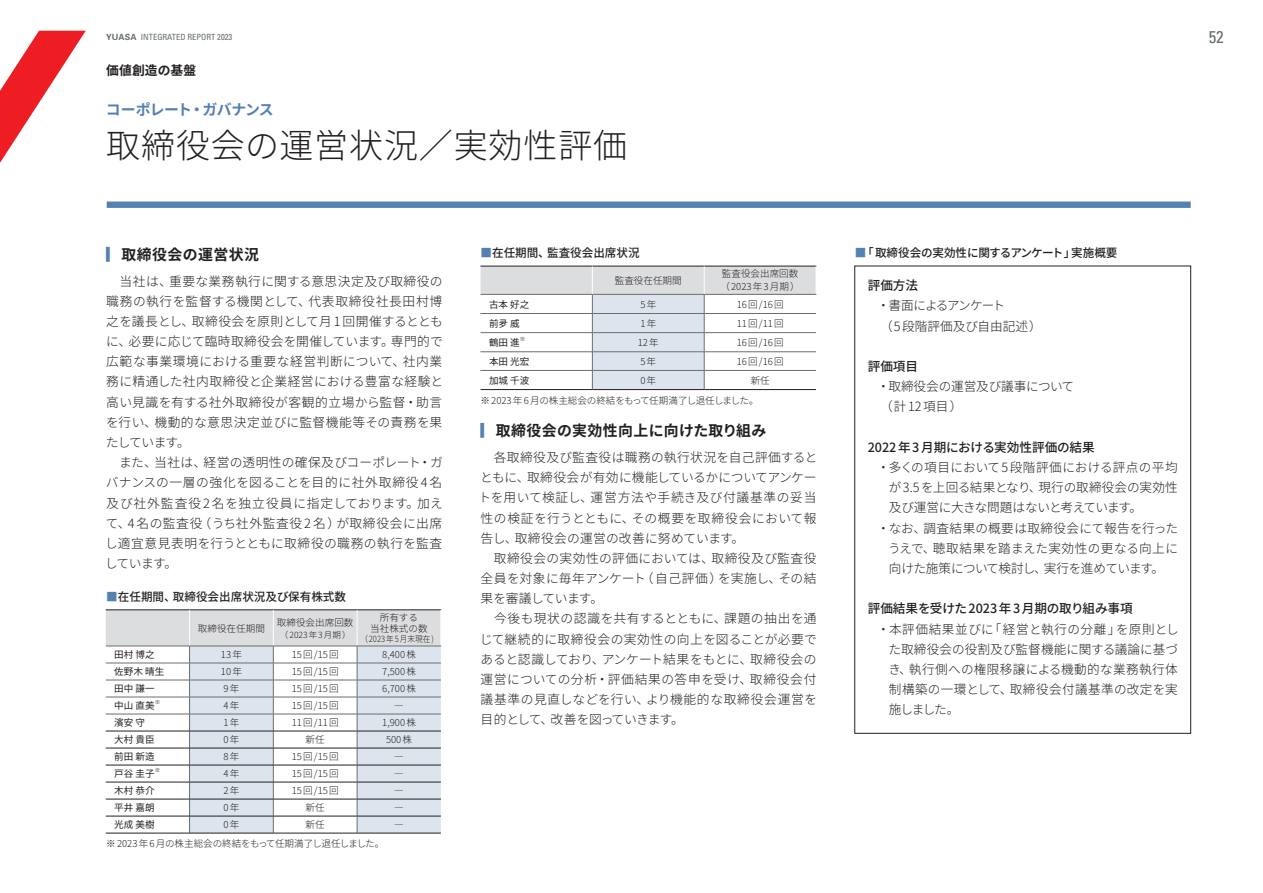
<style>
.page{position:relative;width:1263px;height:893px;background:#fff}
.page>*{position:absolute;margin:0;border:0;box-sizing:border-box;transform-origin:0 0}
.t1{font:300 34.05px "Noto Sans JP";letter-spacing:.025em;color:#231f20}
.t2{font:condensed 16.95px "Univers";color:#656d71}
.t3{font:700 14.85px "Noto Sans JP";letter-spacing:.03em;color:#231f20}
.t4{font:700 14.85px "Noto Sans JP";letter-spacing:-.04em;color:#5580b2}
.t5{font:300 12.75px/20.2px "Noto Sans JP";letter-spacing:.025em;color:#231f20}
.t6{font:500 12.75px "Noto Sans JP";color:#231f20}
.t7{font:300 12.75px/20.2px "Noto Sans JP";color:#231f20}
.t8{font:300 12.75px "Noto Sans JP";letter-spacing:-.005em;color:#231f20}
.t9{font:300 12.75px "Noto Sans JP";letter-spacing:-.045em;color:#231f20}
.t10{font:300 12.75px "Noto Sans JP";letter-spacing:-.035em;color:#231f20}
.t11{font:700 12.75px "Noto Sans JP";letter-spacing:.01em;color:#231f20}
.t12{font:500 11.7px "Noto Sans JP";color:#231f20}
.t13{font:300 9.6px/10.6px "Noto Sans JP";color:#231f20;text-align:center}
.t14{font:9.6px "Noto Sans JP";color:#231f20}
.t15{font:condensed 8.55px "Univers";color:#656d71}
.t16{font:300 8.55px "Noto Sans JP";color:#231f20;scale:.9 1}
.t17{font:300 8.55px "Noto Sans JP";color:#231f20}
.t18{font:5.55px "Noto Sans JP";color:#231f20}
.s1{font-weight:700;font-stretch:normal}
.s2{color:#5580b2}
</style>
<div class="page">
<svg style="left:0;top:31px;width:86px;height:132px"></svg>
<div style="left:854px;top:266px;width:337px;height:467px;border:1px solid #231f20"></div>
<hr style="left:106px;top:833px;width:84px;height:1px;background:#231f20">
<hr style="left:190px;top:833px;width:83px;height:1px;background:#231f20">
<hr style="left:273px;top:833px;width:84px;height:1px;background:#231f20">
<hr style="left:106px;top:609px;width:84px;height:1px;background:#231f20">
<hr style="left:190px;top:609px;width:83px;height:1px;background:#231f20">
<hr style="left:273px;top:609px;width:84px;height:1px;background:#231f20">
<hr style="left:357px;top:609px;width:84px;height:1px;background:#231f20">
<svg style="left:106px;top:610px;width:335px;height:223px"></svg>
<hr style="left:357px;top:731px;width:84px;height:1px;background:#231f20">
<hr style="left:357px;top:748px;width:84px;height:1px;background:#231f20">
<hr style="left:357px;top:765px;width:84px;height:1px;background:#231f20">
<hr style="left:357px;top:782px;width:84px;height:1px;background:#231f20">
<hr style="left:357px;top:799px;width:84px;height:1px;background:#231f20">
<hr style="left:357px;top:816px;width:84px;height:1px;background:#231f20">
<hr style="left:357px;top:833px;width:84px;height:1px;background:#231f20">
<svg style="left:480px;top:266px;width:337px;height:124px"></svg>
<hr style="left:704px;top:389px;width:112px;height:1px;background:#231f20">
<div style="left:107px;top:202px;width:1084px;height:6px;background:#5580b2"></div>
<p class="t15" style="left:106px;top:32px;width:128px"><span class="s1">YUASA</span> INTEGRATED REPORT 2023</p>
<h2 class="t2" style="left:1209px;top:27px;width:17px">52</h2>
<p class="t11" style="left:106px;top:63px;width:91px">価値創造の基盤</p>
<p class="t4" style="left:106px;top:101px;width:169px">コーポレート・ガバナンス</p>
<h1 class="t1" style="left:106px;top:126px;width:522px">取締役会の運営状況／実効性評価</h1>
<p class="t3" style="left:106px;top:246px;width:154px"><span class="s2">▎</span>取締役会の運営状況</p>
<p class="t5" style="left:105px;top:271px;width:340px">　当社は、重要な業務執行に関する意思決定及び取締役の職務の執行を監督する機関として、代表取締役社長田村博之を議長とし、取締役会を原則として月 1回開催するとともに、必要に応じて臨時取締役会を開催しています。専門的で広範な事業環境における重要な経営判断について、社内業務に精通した社内取締役と企業経営における豊富な経験と高い見識を有する社外取締役が客観的立場から監督・助言を行い、機動的な意思決定並びに監督機能等その責務を果たしています。<br>　また、当社は、経営の透明性の確保及びコーポレート・ガバナンスの一層の強化を図ることを目的に社外取締役 4名及び社外監査役2名を独立役員に指定しております。加えて、4名の監査役（うち社外監査役2名）が取締役会に出席し適宜意見表明を行うとともに取締役の職務の執行を監査しています。</p>
<p class="t12" style="left:106px;top:590px;width:241px"><span class="s2">■︎</span>在任期間、取締役会出席状況及び保有株式数</p>
<p class="t13" style="left:198px;top:623px;width:68px">取締役在任期間</p>
<p class="t13" style="left:277px;top:617px;width:78px">取締役会出席回数</p>
<p class="t17" style="left:280px;top:630px;width:72px">（2023年3月期）</p>
<p class="t13" style="left:370px;top:612px;width:59px">所有する<br>当社株式の数</p>
<p class="t16" style="left:361px;top:634px;width:83px">（2023年 5月末現在 )</p>
<p class="t14" style="left:114px;top:649px;width:42px">田村 博之</p>
<p class="t13" style="left:221px;top:649px;width:22px">13年</p>
<p class="t13" style="left:292px;top:649px;width:48px">15回/15回</p>
<p class="t13" style="left:382px;top:649px;width:35px">8,400株</p>
<p class="t14" style="left:114px;top:666px;width:51px">佐野木 晴生</p>
<p class="t13" style="left:221px;top:666px;width:22px">10年</p>
<p class="t13" style="left:292px;top:666px;width:48px">15回/15回</p>
<p class="t13" style="left:382px;top:666px;width:35px">7,500株</p>
<p class="t14" style="left:114px;top:683px;width:42px">田中 謙一</p>
<p class="t13" style="left:223px;top:683px;width:17px">9年</p>
<p class="t13" style="left:292px;top:683px;width:48px">15回/15回</p>
<p class="t13" style="left:382px;top:683px;width:35px">6,700株</p>
<p class="t14" style="left:114px;top:700px;width:42px">中山 直美</p>
<p class="t18" style="left:155px;top:699px;width:7px">※</p>
<p class="t13" style="left:223px;top:700px;width:17px">4年</p>
<p class="t13" style="left:292px;top:700px;width:48px">15回/15回</p>
<p class="t13" style="left:394px;top:700px;width:11px">―</p>
<p class="t14" style="left:114px;top:717px;width:32px">濱安 守</p>
<p class="t13" style="left:223px;top:717px;width:17px">1年</p>
<p class="t13" style="left:292px;top:717px;width:48px">11回/11回</p>
<p class="t13" style="left:382px;top:717px;width:35px">1,900株</p>
<p class="t14" style="left:114px;top:734px;width:42px">大村 貴臣</p>
<p class="t13" style="left:223px;top:734px;width:17px">0年</p>
<p class="t13" style="left:306px;top:734px;width:21px">新任</p>
<p class="t13" style="left:386px;top:734px;width:28px">500株</p>
<p class="t14" style="left:114px;top:751px;width:42px">前田 新造</p>
<p class="t13" style="left:223px;top:751px;width:17px">8年</p>
<p class="t13" style="left:292px;top:751px;width:48px">15回/15回</p>
<p class="t13" style="left:394px;top:751px;width:11px">―</p>
<p class="t14" style="left:114px;top:768px;width:42px">戸谷 圭子</p>
<p class="t18" style="left:155px;top:767px;width:7px">※</p>
<p class="t13" style="left:223px;top:768px;width:17px">4年</p>
<p class="t13" style="left:292px;top:768px;width:48px">15回/15回</p>
<p class="t13" style="left:394px;top:768px;width:11px">―</p>
<p class="t14" style="left:114px;top:785px;width:42px">木村 恭介</p>
<p class="t13" style="left:223px;top:785px;width:17px">2年</p>
<p class="t13" style="left:292px;top:785px;width:48px">15回/15回</p>
<p class="t13" style="left:394px;top:785px;width:11px">―</p>
<p class="t14" style="left:114px;top:802px;width:42px">平井 嘉朗</p>
<p class="t13" style="left:223px;top:803px;width:17px">0年</p>
<p class="t13" style="left:306px;top:803px;width:21px">新任</p>
<p class="t13" style="left:394px;top:803px;width:11px">―</p>
<p class="t14" style="left:114px;top:819px;width:42px">光成 美樹</p>
<p class="t13" style="left:223px;top:820px;width:17px">0年</p>
<p class="t13" style="left:306px;top:820px;width:21px">新任</p>
<p class="t13" style="left:394px;top:820px;width:11px">―</p>
<p class="t13" style="left:106px;top:839px;width:280px">※ 2023年 6月の株主総会の終結をもって任期満了し退任しました。</p>
<p class="t12" style="left:480px;top:246px;width:161px"><span class="s2">■︎</span>在任期間、監査役会出席状況</p>
<p class="t12" style="left:855px;top:246px;width:264px"><span class="s2">■︎</span>「取締役会の実効性に関するアンケート」実施概要</p>
<p class="t13" style="left:615px;top:275px;width:68px">監査役在任期間</p>
<p class="t13" style="left:720px;top:268px;width:81px;line-height:12.8px;text-align:left">監査役会出席回数（2023年3月期）</p>
<p class="t14" style="left:489px;top:299px;width:42px">古本 好之</p>
<p class="t13" style="left:640px;top:299px;width:17px">5年</p>
<p class="t13" style="left:737px;top:299px;width:48px">16回/16回</p>
<p class="t14" style="left:489px;top:318px;width:32px">前夛 威</p>
<p class="t13" style="left:640px;top:318px;width:17px">1年</p>
<p class="t13" style="left:737px;top:318px;width:48px">11回/11回</p>
<p class="t14" style="left:489px;top:337px;width:32px">鶴田 進</p>
<p class="t18" style="left:520px;top:336px;width:7px">※</p>
<p class="t13" style="left:638px;top:337px;width:22px">12年</p>
<p class="t13" style="left:737px;top:337px;width:48px">16回/16回</p>
<p class="t14" style="left:489px;top:356px;width:42px">本田 光宏</p>
<p class="t13" style="left:640px;top:356px;width:17px">5年</p>
<p class="t13" style="left:737px;top:356px;width:48px">16回/16回</p>
<p class="t14" style="left:489px;top:375px;width:42px">加城 千波</p>
<p class="t13" style="left:640px;top:375px;width:17px">0年</p>
<p class="t13" style="left:751px;top:375px;width:21px">新任</p>
<p class="t13" style="left:480px;top:395px;width:280px">※ 2023年 6月の株主総会の終結をもって任期満了し退任しました。</p>
<p class="t3" style="left:480px;top:422px;width:287px"><span class="s2">▎</span>取締役会の実効性向上に向けた取り組み</p>
<p class="t5" style="left:479px;top:447px;width:340px">　各取締役及び監査役は職務の執行状況を自己評価するとともに、取締役会が有効に機能しているかについてアンケートを用いて検証し、運営方法や手続き及び付議基準の妥当性の検証を行うとともに、その概要を取締役会において報告し、取締役会の運営の改善に努めています。<br>　取締役会の実効性の評価においては、取締役及び監査役全員を対象に毎年アンケート（自己評価）を実施し、その結果を審議しています。<br>　今後も現状の認識を共有するとともに、課題の抽出を通じて継続的に取締役会の実効性の向上を図ることが必要であると認識しており、アンケート結果をもとに、取締役会の運営についての分析・評価結果の答申を受け、取締役会付議基準の見直しなどを行い、より機能的な取締役会運営を目的として、改善を図っていきます。</p>
<p class="t6" style="left:868px;top:278px;width:52px">評価方法</p>
<p class="t7" style="left:877px;top:296px;width:166px">・書面によるアンケート<br>（5段階評価及び自由記述）</p>
<p class="t6" style="left:868px;top:359px;width:52px">評価項目</p>
<p class="t7" style="left:877px;top:377px;width:198px">・取締役会の運営及び議事について（計12項目）</p>
<p class="t6" style="left:868px;top:440px;width:229px">2022 年 3 月期における実効性評価の結果</p>
<p class="t5" style="left:877px;top:457px;width:302px">・多くの項目において5段階評価における評点の平均</p>
<p class="t8" style="left:889px;top:480px;width:290px">が 3.5を上回る結果となり、現行の取締役会の実効性</p>
<p class="t10" style="left:889px;top:500px;width:255px">及び運営に大きな問題はないと考えています。</p>
<p class="t5" style="left:877px;top:518px;width:302px">・なお、調査結果の概要は取締役会にて報告を行った</p>
<p class="t5" style="left:888px;top:538px;width:291px">うえで、聴取結果を踏まえた実効性の更なる向上に</p>
<p class="t9" style="left:889px;top:561px;width:277px">向けた施策について検討し、実行を進めています。</p>
<p class="t6" style="left:868px;top:601px;width:266px">評価結果を受けた2023 年 3 月期の取り組み事項</p>
<p class="t5" style="left:888px;top:619px;width:292px;text-align:justify;text-indent:-11px">・本評価結果並びに「経営と執行の分離」を原則とした取締役会の役割及び監督機能に関する議論に基づき、執行側への権限移譲による機動的な業務執行体制構築の一環として、取締役会付議基準の改定を実施しました。</p>
</div>
